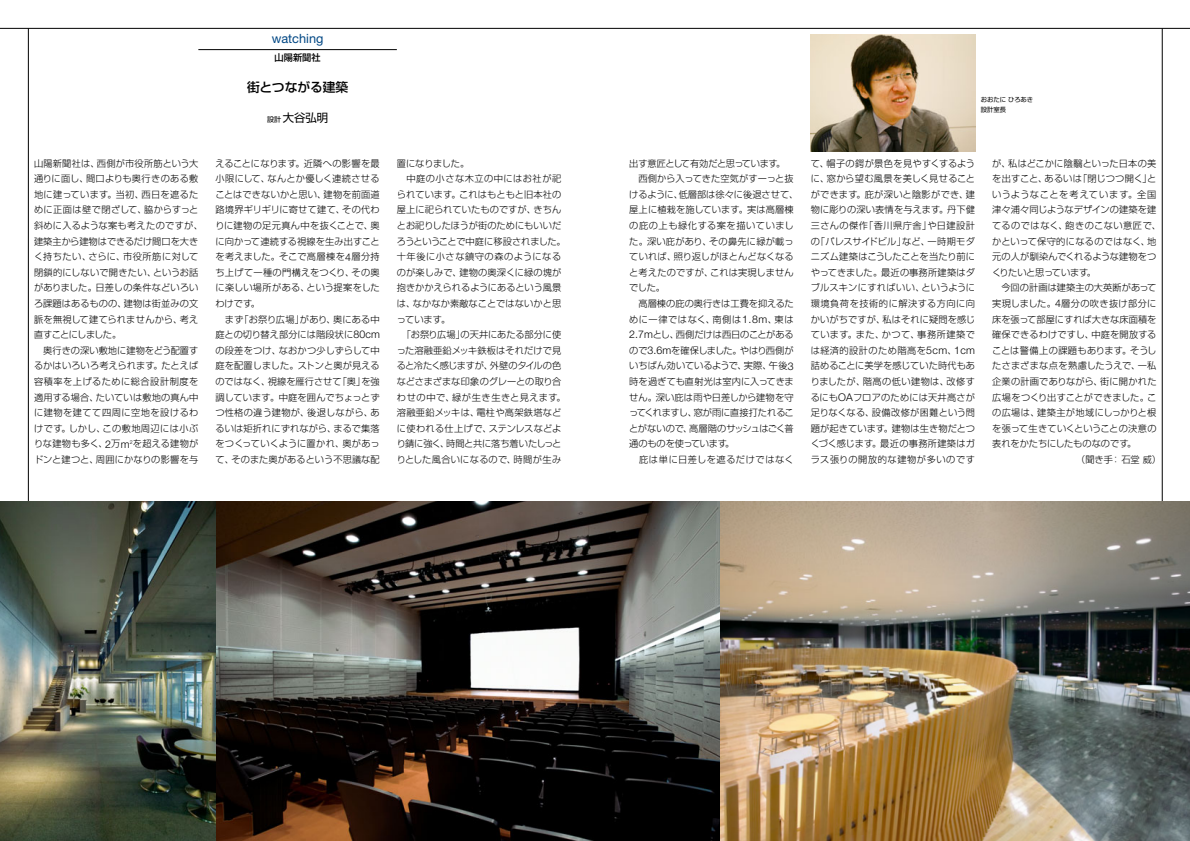
<style>
.page{position:relative;width:1190px;height:841px;background:#fff}
.page>*{position:absolute;margin:0;border:0;box-sizing:border-box;transform-origin:0 0}
.t1{font:500 12.8px "Shin Go";color:#000}
.t2{font:12.8px "Helvetica Neue";color:#004784}
.t3{font:11.3px "Shin Go";color:#000}
.t4{font:300 9.2px/15.6px "Shin Go";letter-spacing:.01em;color:#000;text-align:justify}
.t5{font:300 9.2px "Shin Go";letter-spacing:-.04em;color:#000}
.t6{font:300 9.2px "Shin Go";letter-spacing:.03em;color:#000}
.t7{font:300 9.2px "Shin Go";letter-spacing:-.015em;color:#000}
.t8{font:300 9.2px "Shin Go";letter-spacing:.04em;color:#000}
.t9{font:300 9.2px "Shin Go";letter-spacing:.07em;color:#000}
.t10{font:300 9.2px "Shin Go";letter-spacing:.06em;color:#000}
.t11{font:300 9.2px "Shin Go";letter-spacing:-.03em;color:#000}
.t12{font:300 9.2px "Shin Go";letter-spacing:-.02em;color:#000}
.t13{font:300 9.2px "Shin Go";letter-spacing:-.035em;color:#000}
.t14{font:300 9.2px "Shin Go";letter-spacing:.035em;color:#000}
.t15{font:300 9.2px "Shin Go";letter-spacing:-.01em;color:#000}
.t16{font:300 9.2px "Shin Go";letter-spacing:.065em;color:#000}
.t17{font:300 9.2px "Shin Go";letter-spacing:.045em;color:#000}
.t18{font:300 9.2px "Shin Go";letter-spacing:.055em;color:#000}
.t19{font:300 9.2px "Shin Go";letter-spacing:-.025em;color:#000}
.t20{font:500 9.2px "Shin Go";color:#000}
.t21{font:6.4px/9.9px "Shin Go";color:#000}
.s1{font-family:"Helvetica Neue";font-size:10.6px}
.s2{font-size:7.1px}
</style>
<div class="page">
<img style="left:811px;top:34px;width:164px;height:118px">
<hr style="left:28px;top:28px;width:1px;height:813px;background:#000">
<hr style="left:1162px;top:28px;width:1px;height:813px;background:#000">
<hr style="left:198px;top:49px;width:199px;height:1px;background:#000">
<hr style="left:0;top:28px;width:1190px;height:1px;background:#000">
<img style="left:0;top:502px;width:1190px;height:339px">
<p class="t4" style="left:34px;top:157px;width:171px;text-align:left">山陽新聞社は、西側が市役所筋という大通りに面し、間口よりも奥行きのある敷地に建っています。当初、西日を遮るために正面は壁で閉ざして、脇からすっと斜めに入るような案も考えたのですが、建築主から建物はできるだけ間口を大きく持ちたい、さらに、市役所筋に対して閉鎖的にしないで開きたい、というお話がありました。日差しの条件などいろいろ課題はあるものの、建物は街並みの文脈を無視して建てられませんから、考え直すことにしました。</p>
<p class="t4" style="left:34px;top:344px;width:166px;text-indent:9px">奥行きの深い敷地に建物をどう配置するかはいろいろ考えられます。たとえば容積率を上げるために総合設計制度を適用する場合、たいていは敷地の真ん中に建物を建てて四周に空地を設けるわけです。しかし、この敷地周辺には小ぶりな建物も多く、<span class="s1">2</span>万<span class="s1">m</span><sup>2</sup>を超える建物がドンと建つと、周囲にかなりの影響を与</p>
<h1 class="t2" style="left:272px;top:34px;width:53px">watching</h1>
<p class="t20" style="left:275px;top:54px;width:48px">山陽新聞社</p>
<h1 class="t1" style="left:247px;top:82px;width:103px">街とつながる建築</h1>
<p class="t3" style="left:267px;top:113px;width:62px"><span class="s2">設計</span>大谷弘明</p>
<p class="t4" style="left:215px;top:157px;width:166px">えることになります。近隣への影響を最小限にして、なんとか優しく連続させることはできないかと思い、建物を前面道路境界ギリギリに寄せて建て、その代わりに建物の足元真ん中を抜くことで、奥に向かって連続する視線を生み出すことを考えました。そこで高層棟を<span class="s1">4</span>層分持ち上げて一種の門構えをつくり、その奥に楽しい場所がある、という提案をしたわけです。</p>
<p class="t4" style="left:215px;top:313px;width:166px;text-indent:9px">まず「お祭り広場」があり、奥にある中庭との切り替え部分には階段状に<span class="s1">80cm</span>の段差をつけ、なおかつ少しずらして中庭を配置しました。ストンと奥が見えるのではなく、視線を雁行させて「奥」を強調しています。中庭を囲んでちょっとずつ性格の違う建物が、後退しながら、あるいは矩折れにずれながら、まるで集落をつくっていくように置かれ、奥があって、そのまた奥があるという不思議な配</p>
<p class="t7" style="left:397px;top:160px;width:74px">置になりました。</p>
<p class="t18" style="left:407px;top:175px;width:156px">中庭の小さな木立の中にはお社が祀</p>
<p class="t4" style="left:397px;top:188px;width:166px">られています。これはもともと旧本社の</p>
<p class="t4" style="left:397px;top:203px;width:166px">屋上に祀られていたものですが、きちん</p>
<p class="t4" style="left:397px;top:219px;width:166px">とお祀りしたほうが街のためにもいいだ</p>
<p class="t11" style="left:397px;top:238px;width:171px">ろうということで中庭に移設されました。</p>
<p class="t10" style="left:397px;top:253px;width:166px">十年後に小さな鎮守の森のようになる</p>
<p class="t4" style="left:397px;top:266px;width:166px">のが楽しみで、建物の奥深くに緑の塊が</p>
<p class="t4" style="left:397px;top:281px;width:166px">抱きかかえられるようにあるという風景</p>
<p class="t4" style="left:397px;top:297px;width:166px">は、なかなか素敵なことではないかと思</p>
<p class="t4" style="left:397px;top:313px;width:55px">っています。</p>
<p class="t4" style="left:402px;top:328px;width:161px">「お祭り広場」の天井にあたる部分に使</p>
<p class="t4" style="left:397px;top:344px;width:166px">った溶融亜鉛メッキ鉄板はそれだけで見</p>
<p class="t5" style="left:397px;top:362px;width:166px">ると冷たく感じますが、外壁のタイルの色</p>
<p class="t15" style="left:397px;top:378px;width:166px">などさまざまな印象のグレーとの取り合</p>
<p class="t16" style="left:397px;top:394px;width:171px">わせの中で、緑が生き生きと見えます。</p>
<p class="t6" style="left:397px;top:409px;width:166px">溶融亜鉛メッキは、電柱や高架鉄塔など</p>
<p class="t6" style="left:397px;top:425px;width:166px">に使われる仕上げで、ステンレスなどよ</p>
<p class="t7" style="left:397px;top:440px;width:166px">り錆に強く、時間と共に落ち着いたしっと</p>
<p class="t17" style="left:397px;top:456px;width:166px">りとした風合いになるので、時間が生み</p>
<p class="t21" style="left:981px;top:95px;width:54px">おおたにひろあき設計室長</p>
<p class="t5" style="left:629px;top:160px;width:158px">出す意匠として有効だと思っています。</p>
<p class="t4" style="left:639px;top:172px;width:157px">西側から入ってきた空気がすーっと抜</p>
<p class="t4" style="left:629px;top:188px;width:171px">けるように、低層部は徐々に後退させて、</p>
<p class="t4" style="left:629px;top:203px;width:166px">屋上に植栽を施しています。実は高層棟</p>
<p class="t10" style="left:629px;top:222px;width:166px">の庇の上も緑化する案を描いていまし</p>
<p class="t4" style="left:629px;top:235px;width:166px">た。深い庇があり、その鼻先に緑が載っ</p>
<p class="t4" style="left:629px;top:250px;width:166px">ていれば、照り返しがほとんどなくなる</p>
<p class="t4" style="left:629px;top:266px;width:166px">と考えたのですが、これは実現しません</p>
<p class="t4" style="left:629px;top:281px;width:37px">でした。</p>
<p class="t4" style="left:639px;top:297px;width:157px">高層棟の庇の奥行きは工費を抑えるた</p>
<p class="t9" style="left:629px;top:316px;width:166px">めに一律ではなく、南側は<span class="s1">1.8m</span>、東は</p>
<p class="t7" style="left:629px;top:331px;width:166px"><span class="s1">2.7m</span>とし、西側だけは西日のことがある</p>
<p class="t5" style="left:629px;top:347px;width:166px">ので<span class="s1">3.6m</span>を確保しました。やはり西側が</p>
<p class="t4" style="left:629px;top:359px;width:166px">いちばん効いているようで、実際、午後<span class="s1">3</span></p>
<p class="t4" style="left:629px;top:375px;width:166px">時を過ぎても直射光は室内に入ってきま</p>
<p class="t4" style="left:629px;top:391px;width:166px">せん。深い庇は雨や日差しから建物を守</p>
<p class="t12" style="left:629px;top:409px;width:166px">ってくれますし、窓が雨に直接打たれるこ</p>
<p class="t13" style="left:629px;top:425px;width:166px">とがないので、高層階のサッシュはごく普</p>
<p class="t19" style="left:629px;top:440px;width:107px">通のものを使っています。</p>
<p class="t9" style="left:639px;top:456px;width:156px">庇は単に日差しを遮るだけではなく</p>
<p class="t4" style="left:811px;top:157px;width:166px">て、帽子の鍔が景色を見やすくするように、窓から望む風景を美しく見せることができます。庇が深いと陰影ができ、建物に彫りの深い表情を与えます。丹下健三さんの傑作「香川県庁舎」や日建設計の「パレスサイドビル」など、一時期モダニズム建築はこうしたことを当たり前にやってきました。最近の事務所建築はダブルスキンにすればいい、というように環境負荷を技術的に解決する方向に向かいがちですが、私はそれに疑問を感じています。また、かつて、事務所建築では経済的設計のため階高を<span class="s1">5cm</span>、<span class="s1">1cm</span>詰めることに美学を感じていた時代もありましたが、階高の低い建物は、改修するにも<span class="s1">OA</span>フロアのためには天井高さが足りなくなる、設備改修が困難という問題が起きています。建物は生き物だとつくづく感じます。最近の事務所建築はガラス張りの開放的な建物が多いのです</p>
<p class="t4" style="left:992px;top:157px;width:171px;text-align:left">が、私はどこかに陰翳といった日本の美を出すこと、あるいは「閉じつつ開く」というようなことを考えています。全国津々浦々同じようなデザインの建築を建てるのではなく、飽きのこない意匠で、かといって保守的になるのではなく、地元の人が馴染んでくれるような建物をつくりたいと思っています。</p>
<p class="t4" style="left:1001px;top:281px;width:157px">今回の計画は建築主の大英断があって</p>
<p class="t8" style="left:992px;top:300px;width:166px">実現しました。<span class="s1">4</span>層分の吹き抜け部分に</p>
<p class="t4" style="left:992px;top:313px;width:166px">床を張って部屋にすれば大きな床面積を</p>
<p class="t4" style="left:992px;top:328px;width:166px">確保できるわけですし、中庭を開放する</p>
<p class="t14" style="left:992px;top:347px;width:166px">ことは警備上の課題もあります。そうし</p>
<p class="t6" style="left:992px;top:362px;width:166px">たさまざまな点を熟慮したうえで、一私</p>
<p class="t4" style="left:992px;top:375px;width:166px">企業の計画でありながら、街に開かれた</p>
<p class="t4" style="left:992px;top:391px;width:166px">広場をつくり出すことができました。こ</p>
<p class="t8" style="left:992px;top:409px;width:166px">の広場は、建築主が地域にしっかりと根</p>
<p class="t4" style="left:992px;top:422px;width:166px">を張って生きていくということの決意の</p>
<p class="t4" style="left:992px;top:437px;width:146px">表れをかたちにしたものなのです。</p>
<p class="t4" style="left:1076px;top:453px;width:86px">（聞き手：石堂威）</p>
</div>
